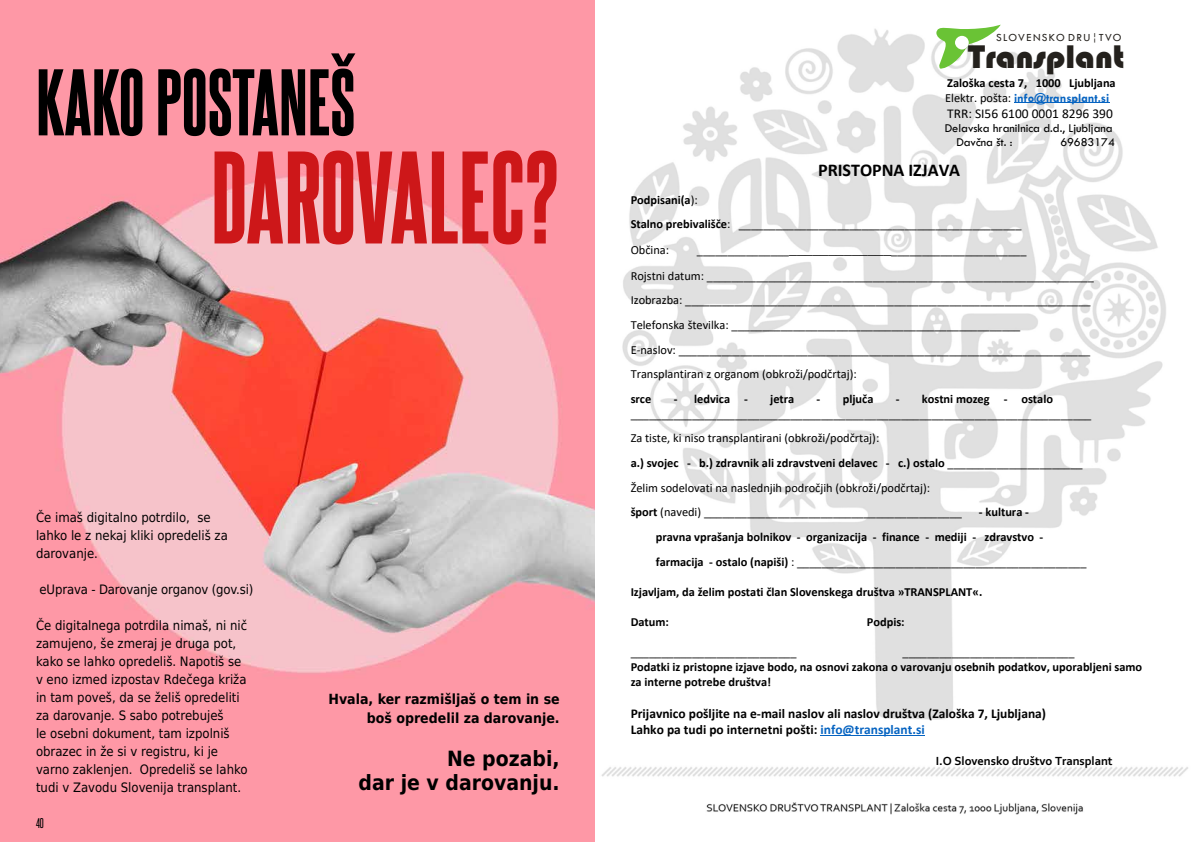
<style>
.page{position:relative;width:1191px;height:842px;background:#fff}
.page>*{position:absolute;margin:0;border:0;box-sizing:border-box;transform-origin:0 0}
.t1{font:111.7px "Steelfish Eb";letter-spacing:-.005em;color:#cd1719}
.t2{font:80.3px "Steelfish Eb";color:#000}
.t3{font:33.7px "Bauhaus 93";letter-spacing:-.005em;color:#24211d}
.t4{font:700 21px/24px "DejaVu Sans Condensed";color:#000;text-align:right}
.t5{font:700 18px "Calibri";color:#000}
.t6{font:700 14px/19px "DejaVu Sans Condensed";color:#000;text-align:right}
.t7{font:700 13.5px/16.4px "Calibri";color:#000}
.t8{font:13.5px "Calibri";color:#000}
.t9{font:13px/18px "DejaVu Sans Condensed";color:#000}
.t10{font:12.4px/24.7px "Calibri";color:#000}
.t11{font:700 12.4px/24.6px "Calibri";color:#000}
.t12{font:12.4px/14.5px "Tw Cen";color:#000}
.t13{font:700 12.4px "Tw Cen";color:#0563c1}
.t14{font:700 12.4px "Corbel";color:#000}
.t15{font:12px "Steelfish Rg";color:#000}
.t16{font:11.2px "Tw Cen";letter-spacing:.105em;color:#24211d}
.s1{font-family:"Calibri";font-weight:400;color:#000}
.s2{font-weight:700}
.s3{font-family:"Tw Cen";font-size:15.6px}
.s4{font-weight:400}
.s5{color:#0563c1}
</style>
<div class="page">
<img style="left:0;top:0;width:1188px;height:842px">
<hr style="left:1014px;top:102px;width:95px;height:1px;background:#0563c1">
<hr style="left:820px;top:735px;width:104px;height:1px;background:#0563c1">
<svg style="left:936px;top:24px;width:64px;height:45px"></svg>
<div style="left:955px;top:36px;width:13px;height:14px;background:#fff;border-radius:50%"></div>
<h2 class="t2" style="left:36px;top:45px;width:321px">KAKO POSTANEŠ</h2>
<h1 class="t1" style="left:211px;top:117px;width:349px">DAROVALEC?</h1>
<p class="t9" style="left:36px;top:508px;width:193px">Če imaš digitalno potrdilo, se lahko le z nekaj kliki opredeliš za darovanje.</p>
<p class="t9" style="left:40px;top:580px;width:215px">eUprava - Darovanje organov (gov.si)</p>
<p class="t9" style="left:36px;top:616px;width:213px">Če digitalnega potrdila nimaš, ni nič zamujeno, še zmeraj je druga pot, kako se lahko opredeliš. Napotiš se v eno izmed izpostav Rdečega križa in tam poveš, da se želiš opredeliti za darovanje. S sabo potrebuješ<br>le osebni dokument, tam izpolniš obrazec in že si v registru, ki je varno zaklenjen. Opredeliš se lahko tudi v Zavodu Slovenija transplant.</p>
<p class="t15" style="left:36px;top:815px;width:9px">40</p>
<p class="t6" style="left:328px;top:689px;width:233px">Hvala, ker razmišljaš o tem in se boš opredelil za darovanje.</p>
<h3 class="t4" style="left:358px;top:745px;width:203px">Ne pozabi,<br>dar je v darovanju.</h3>
<p class="t16" style="left:996px;top:31px;width:127px">SLOVENSKO DRU¦TVO</p>
<h3 class="t3" style="left:967px;top:38px;width:158px">Transplant</h3>
<p class="t11" style="left:947px;top:70px;width:170px">Zaloška cesta 7, 1000 Ljubljana</p>
<p class="t13" style="left:945px;top:90px;width:166px"><span class="s1">Elektr. pošta:</span> info@transplant.si</p>
<p class="t8" style="left:947px;top:104px;width:167px">TRR: SI56 6100 0001 8296 390</p>
<p class="t12" style="left:956px;top:121px;width:158px;text-indent:-11px">Delavska hranilnica d.d., Ljubljana<br>Davčna št. :</p>
<p class="t12" style="left:1060px;top:135px;width:56px">69683174</p>
<h3 class="t5" style="left:818px;top:157px;width:143px">PRISTOPNA IZJAVA</h3>
<p class="t10" style="left:630px;top:187px;width:392px"><span class="s2">Podpisani(a</span>):<br><span class="s2">Stalno prebivališče</span>: ______________________________________________</p>
<p class="t10" style="left:630px;top:238px;width:40px">Občina:</p>
<p class="t10" style="left:630px;top:238px;width:465px;text-indent:66px">_______________<span class="s3">_____________</span>______________________<br>Rojstni datum: _______________________________________________________________ Izobrazba: __________________________________________________________________ Telefonska številka: _______________________________________________<br>E-naslov: ___________________________________________________________________ Transplantiran z organom (obkroži/podčrtaj):</p>
<p class="t11" style="left:630px;top:386px;width:22px">srce</p>
<p class="t11" style="left:673px;top:386px;width:76px">- ledvica -</p>
<p class="t11" style="left:770px;top:386px;width:26px">jetra</p>
<p class="t11" style="left:816px;top:386px;width:58px">- pljuča</p>
<p class="t11" style="left:895px;top:386px;width:159px">- kostni mozeg - ostalo</p>
<p class="t10" style="left:630px;top:401px;width:462px">___________________________________________________________________________ Za tiste, ki niso transplantirani (obkroži/podčrtaj):<br><span class="s2">a.) svojec - b.) zdravnik ali zdravstveni delavec - c.) ostalo</span> ______________________ Želim sodelovati na naslednjih področjih (obkroži/podčrtaj):<br><span class="s2">šport</span> (navedi) __________________________________________</p>
<p class="t11" style="left:656px;top:500px;width:432px;text-indent:323px">- kultura -<br>pravna vprašanja bolnikov - organizacija - finance - mediji - zdravstvo - farmacija - ostalo (napiši) <span class="s4">: _______________________________________________</span></p>
<p class="t11" style="left:630px;top:579px;width:353px">Izjavljam, da želim postati član Slovenskega društva »TRANSPLANT«.</p>
<p class="t11" style="left:630px;top:609px;width:40px">Datum:</p>
<p class="t11" style="left:867px;top:609px;width:39px">Podpis:</p>
<p class="t10" style="left:630px;top:639px;width:167px">___________________________</p>
<p class="t10" style="left:902px;top:639px;width:173px">____________________________</p>
<p class="t11" style="left:630px;top:659px;width:513px;line-height:15.1px">Podatki iz pristopne izjave bodo, na osnovi zakona o varovanju osebnih podatkov, uporabljeni samo za interne potrebe društva!</p>
<p class="t7" style="left:630px;top:705px;width:417px">Prijavnico pošljite na e-mail naslov ali naslov društva (Zaloška 7, Ljubljana)<br>Lahko pa tudi po internetni pošti: <span class="s5">info@transplant.si</span></p>
<p class="t14" style="left:935px;top:754px;width:178px">I.O Slovensko društvo Transplant</p>
</div>
